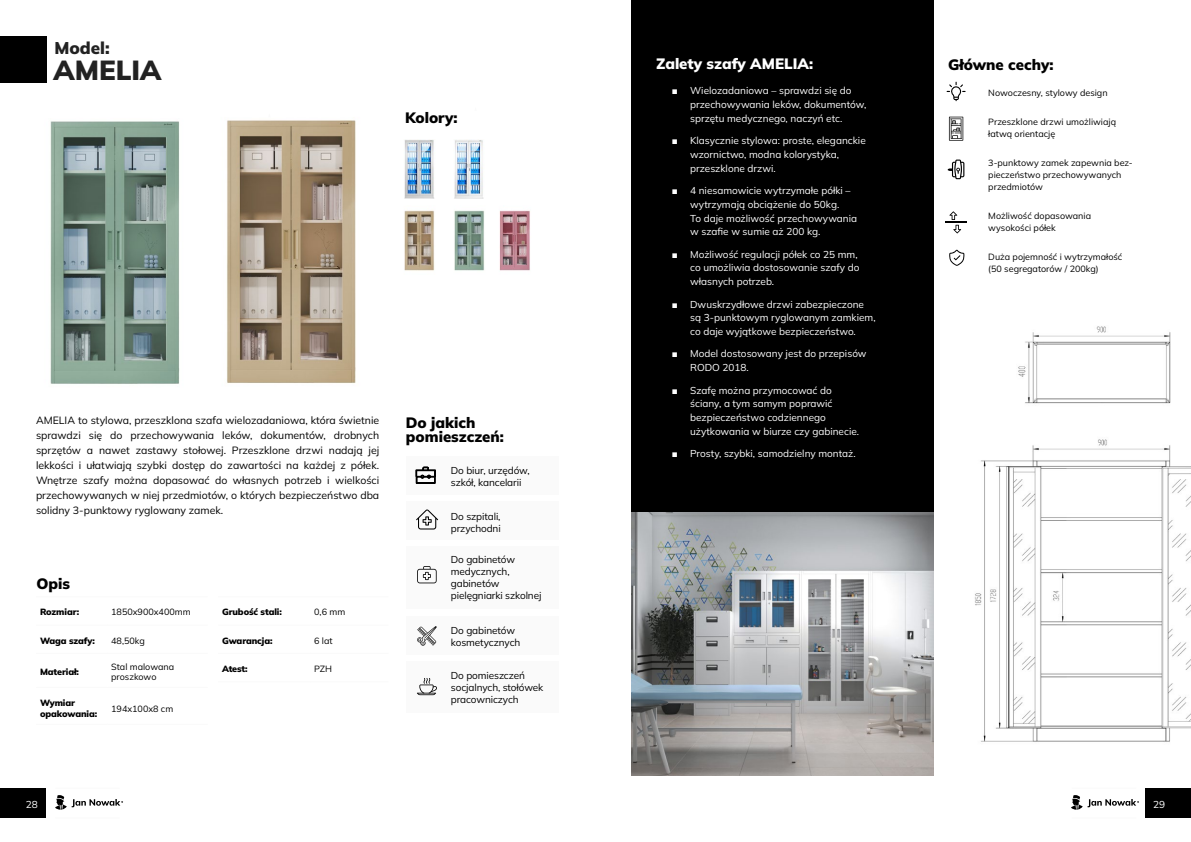
<style>
.page{position:relative;width:1191px;height:842px;background:#fff}
.page>*{position:absolute;margin:0;border:0;box-sizing:border-box;transform-origin:0 0}
.t1{font:900 27.5px "Mulish";color:#222}
.t2{font:900 17px "Mulish";color:#222}
.t3{font:900 15px/14px "Mulish";color:#000}
.t4{font:900 15px "Mulish";color:#fff}
.t5{font:10.5px/15px "Mulish";color:#000;text-align:justify}
.t6{font:10px/13.8px "Mulish";color:#fff}
.t7{font:10px/12px "Mulish";letter-spacing:-.01em;color:#000}
.t8{font:9px/12px "Mulish";color:#000}
.t9{font:900 9px/10.8px "Mulish";letter-spacing:-.01em;color:#000}
.s1{font-family:"Arial"}
</style>
<div class="page">
<hr style="left:55px;top:818px;width:65px;height:1px;background:#fafafa">
<hr style="left:1071px;top:818px;width:65px;height:1px;background:#fafafa">
<hr style="left:55px;top:788px;width:65px;height:1px;background:#fafafa">
<hr style="left:1071px;top:788px;width:65px;height:1px;background:#fafafa">
<div style="left:0;top:788px;width:46px;height:30px;background:#000"></div>
<div style="left:1145px;top:788px;width:46px;height:30px;background:#000"></div>
<svg style="left:55px;top:795px;width:68px;height:15px"></svg>
<svg style="left:1071px;top:795px;width:68px;height:15px"></svg>
<div style="left:0;top:36px;width:46px;height:46px;background:#000"></div>
<img style="left:227px;top:120px;width:207px;height:264px">
<img style="left:397px;top:139px;width:37px;height:59px">
<img style="left:398px;top:206px;width:37px;height:68px">
<img style="left:454px;top:210px;width:31px;height:61px">
<img style="left:499px;top:210px;width:31px;height:61px">
<img style="left:454px;top:140px;width:29px;height:58px">
<div style="left:406px;top:456px;width:153px;height:38px;background:#fafafa"></div>
<div style="left:406px;top:501px;width:153px;height:38px;background:#fafafa"></div>
<div style="left:406px;top:546px;width:153px;height:63px;background:#fafafa"></div>
<div style="left:406px;top:616px;width:153px;height:38px;background:#fafafa"></div>
<div style="left:406px;top:661px;width:153px;height:52px;background:#fafafa"></div>
<svg style="left:416px;top:467px;width:19px;height:16px"></svg>
<svg style="left:417px;top:566px;width:19px;height:17px"></svg>
<svg style="left:417px;top:626px;width:20px;height:20px"></svg>
<svg style="left:417px;top:678px;width:20px;height:17px"></svg>
<hr style="left:36px;top:596px;width:71px;height:1px;background:#fafafa">
<hr style="left:107px;top:596px;width:101px;height:1px;background:#fafafa">
<hr style="left:36px;top:625px;width:71px;height:1px;background:#fafafa">
<hr style="left:107px;top:625px;width:101px;height:1px;background:#fafafa">
<hr style="left:36px;top:653px;width:71px;height:1px;background:#fafafa">
<hr style="left:107px;top:653px;width:101px;height:1px;background:#fafafa">
<hr style="left:36px;top:687px;width:71px;height:1px;background:#fafafa">
<hr style="left:107px;top:687px;width:101px;height:1px;background:#fafafa">
<hr style="left:218px;top:596px;width:92px;height:1px;background:#fafafa">
<hr style="left:310px;top:596px;width:78px;height:1px;background:#fafafa">
<hr style="left:218px;top:625px;width:92px;height:1px;background:#fafafa">
<hr style="left:310px;top:625px;width:78px;height:1px;background:#fafafa">
<hr style="left:218px;top:653px;width:92px;height:1px;background:#fafafa">
<hr style="left:310px;top:653px;width:78px;height:1px;background:#fafafa">
<hr style="left:218px;top:681px;width:92px;height:1px;background:#fafafa">
<hr style="left:310px;top:681px;width:78px;height:1px;background:#fafafa">
<img style="left:50px;top:121px;width:130px;height:263px">
<img style="left:631px;top:511px;width:302px;height:265px">
<div style="left:631px;top:0;width:302px;height:511px;background:#000"></div>
<svg style="left:947px;top:160px;width:17px;height:19px"></svg>
<svg style="left:949px;top:250px;width:15px;height:16px"></svg>
<svg style="left:949px;top:117px;width:14px;height:24px"></svg>
<svg style="left:945px;top:211px;width:22px;height:22px"></svg>
<svg style="left:946px;top:82px;width:19px;height:19px"></svg>
<hr style="left:36px;top:724px;width:71px;height:1px;background:#fafafa">
<hr style="left:107px;top:724px;width:101px;height:1px;background:#fafafa">
<img style="left:975px;top:326px;width:216px;height:416px">
<svg style="left:416px;top:509px;width:22px;height:20px"></svg>
<h2 class="t2" style="left:54px;top:36px;width:57px">Model:</h2>
<h1 class="t1" style="left:54px;top:51px;width:109px">AMELIA</h1>
<h3 class="t3" style="left:948px;top:57px;width:107px">Główne cechy:</h3>
<h3 class="t4" style="left:656px;top:53px;width:158px">Zalety szafy AMELIA:</h3>
<h3 class="t3" style="left:405px;top:110px;width:54px">Kolory:</h3>
<p class="t5" style="left:36px;top:412px;width:345px">AMELIA to stylowa, przeszklona szafa wielozadaniowa, która świetnie sprawdzi się do przechowywania leków, dokumentów, drobnych sprzętów a nawet zastawy stołowej. Przeszklone drzwi nadają jej lekkości i ułatwiają szybki dostęp do zawartości na każdej z półek.<br>Wnętrze szafy można dopasować do własnych potrzeb i wielkości przechowywanych w niej przedmiotów, o których bezpieczeństwo dba solidny 3-punktowy ryglowany zamek.</p>
<h3 class="t3" style="left:37px;top:576px;width:35px">Opis</h3>
<p class="t9" style="left:40px;top:607px;width:41px">Rozmiar:</p>
<p class="t8" style="left:111px;top:606px;width:81px">1850x900x400mm</p>
<p class="t9" style="left:40px;top:635px;width:56px">Waga szafy:</p>
<p class="t8" style="left:111px;top:634px;width:35px">48,50kg</p>
<p class="t9" style="left:40px;top:666px;width:40px">Materiał:</p>
<p class="t8" style="left:111px;top:661px;width:64px;line-height:10.8px">Stal malowana proszkowo</p>
<p class="t9" style="left:40px;top:698px;width:59px">Wymiar opakowania:</p>
<p class="t8" style="left:111px;top:702px;width:64px">194x100x8 cm</p>
<p class="t9" style="left:222px;top:607px;width:61px">Grubość stali:</p>
<p class="t8" style="left:314px;top:606px;width:33px">0,6 mm</p>
<p class="t9" style="left:222px;top:635px;width:52px">Gwarancja:</p>
<p class="t8" style="left:314px;top:634px;width:20px">6 lat</p>
<p class="t9" style="left:222px;top:663px;width:27px">Atest:</p>
<p class="t8" style="left:314px;top:663px;width:19px">PZH</p>
<h3 class="t3" style="left:406px;top:415px;width:100px">Do jakich pomieszczeń:</h3>
<p class="t7" style="left:451px;top:464px;width:80px">Do biur, urzędów, szkół, kancelarii</p>
<p class="t7" style="left:451px;top:510px;width:51px">Do szpitali, przychodni</p>
<p class="t7" style="left:451px;top:553px;width:92px">Do gabinetów medycznych, gabinetów pielęgniarki szkolnej</p>
<p class="t7" style="left:451px;top:624px;width:71px">Do gabinetów kosmetycznych</p>
<p class="t7" style="left:451px;top:669px;width:94px">Do pomieszczeń socjalnych, stołówek pracowniczych</p>
<p class="t6" style="left:690px;top:83px;width:178px;text-indent:-18px"><span class="s1">■</span> Wielozadaniowa – sprawdzi się do przechowywania leków, dokumentów, sprzętu medycznego, naczyń etc.</p>
<p class="t6" style="left:690px;top:133px;width:177px;text-indent:-18px"><span class="s1">■</span> Klasycznie stylowa: proste, eleganckie wzornictwo, modna kolorystyka, przeszklone drzwi.</p>
<p class="t6" style="left:690px;top:183px;width:168px;text-indent:-18px"><span class="s1">■</span> 4 niesamowicie wytrzymałe półki – wytrzymają obciążenie do 50kg.<br>To daje możliwość przechowywania w szafie w sumie aż 200 kg.</p>
<p class="t6" style="left:690px;top:247px;width:171px;text-indent:-18px"><span class="s1">■</span> Możliwość regulacji półek co 25 mm, co umożliwia dostosowanie szafy do własnych potrzeb.</p>
<p class="t6" style="left:690px;top:297px;width:187px;text-indent:-18px"><span class="s1">■</span> Dwuskrzydłowe drzwi zabezpieczone są 3-punktowym ryglowanym zamkiem, co daje wyjątkowe bezpieczeństwo.</p>
<p class="t6" style="left:690px;top:347px;width:178px;text-indent:-18px"><span class="s1">■</span> Model dostosowany jest do przepisów<br>RODO 2018.</p>
<p class="t6" style="left:690px;top:383px;width:170px;text-indent:-18px"><span class="s1">■</span> Szafę można przymocować do ściany, a tym samym poprawić bezpieczeństwo codziennego użytkowania w biurze czy gabinecie.</p>
<p class="t6" style="left:671px;top:446px;width:185px"><span class="s1">■</span> Prosty, szybki, samodzielny montaż.</p>
<p class="t8" style="left:988px;top:86px;width:121px">Nowoczesny, stylowy design</p>
<p class="t8" style="left:988px;top:115px;width:129px">Przeszklone drzwi umożliwiają łatwą orientację</p>
<p class="t8" style="left:988px;top:156px;width:146px">3-punktowy zamek zapewnia bez&shy;pieczeństwo przechowywanych przedmiotów</p>
<p class="t8" style="left:988px;top:209px;width:104px">Możliwość dopasowania wysokości półek</p>
<p class="t8" style="left:988px;top:250px;width:136px">Duża pojemność i wytrzymałość (50 segregatorów / 200kg)</p>
<p class="t6" style="left:26px;top:797px;width:13px">28</p>
<p class="t6" style="left:1153px;top:797px;width:13px">29</p>
</div>
